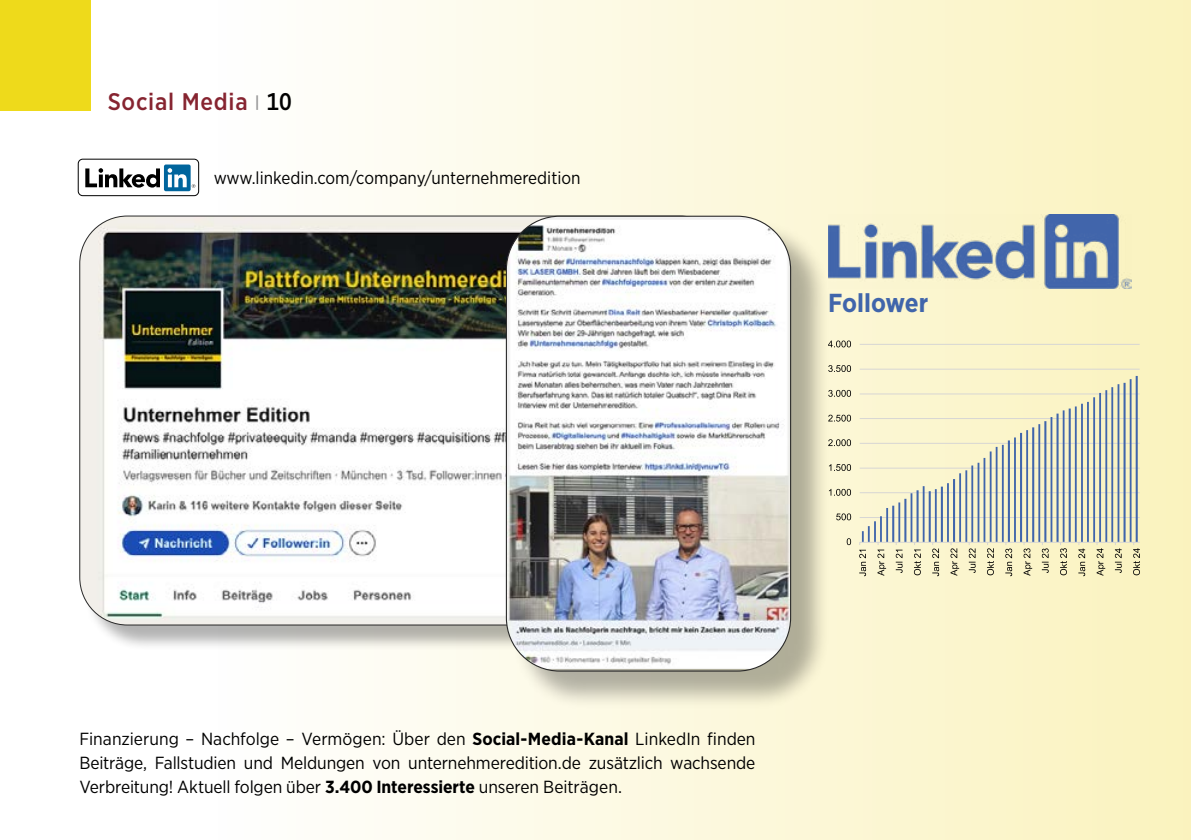
<style>
.page{position:relative;width:1191px;height:840px;background:#fff}
.page>*{position:absolute;margin:0;border:0;box-sizing:border-box;transform-origin:0 0}
.t1{font:700 26px "Gotham Narrow";color:#4065ab}
.t2{font:500 24px "Gotham Narrow";letter-spacing:.03em;color:#862430}
.t3{font:17.6px/24px "Gotham Narrow";letter-spacing:-.005em;color:#000;text-align:justify}
.s1{font-size:16px;color:#939393}
.s2{color:#000}
.s3{font-weight:700}
</style>
<div class="page">
<div style="left:0;top:0;width:91px;height:110px;background:#eeda1b"></div>
<div style="left:217px;top:0;width:974px;height:839px;background:linear-gradient(to right,#fefefe,#f9f1be)"></div>
<img style="left:828px;top:214px;width:303px;height:74px">
<div style="left:83px;top:219px;width:671px;height:432px;background:#000;opacity:.3"></div>
<img style="left:80px;top:217px;width:426px;height:407px">
<div style="left:510px;top:221px;width:319px;height:488px;background:#000;opacity:.3"></div>
<img style="left:506px;top:216px;width:284px;height:452px">
<hr style="left:859px;top:344px;width:280px;height:1px;background:#d7d6d4">
<hr style="left:859px;top:368px;width:280px;height:1px;background:#d7d6d4">
<hr style="left:859px;top:393px;width:280px;height:1px;background:#d7d6d4">
<hr style="left:859px;top:418px;width:280px;height:1px;background:#d7d6d4">
<hr style="left:859px;top:442px;width:280px;height:1px;background:#d7d6d4">
<hr style="left:859px;top:467px;width:280px;height:1px;background:#d7d6d4">
<hr style="left:859px;top:492px;width:280px;height:1px;background:#d7d6d4">
<hr style="left:859px;top:517px;width:280px;height:1px;background:#d7d6d4">
<hr style="left:1135px;top:376px;width:2px;height:166px;background:#4065ab">
<hr style="left:1129px;top:379px;width:2px;height:163px;background:#4065ab">
<hr style="left:1123px;top:382px;width:2px;height:160px;background:#4065ab">
<hr style="left:1117px;top:384px;width:2px;height:158px;background:#4065ab">
<hr style="left:1111px;top:387px;width:2px;height:155px;background:#4065ab">
<hr style="left:1105px;top:390px;width:2px;height:152px;background:#4065ab">
<hr style="left:1099px;top:392px;width:2px;height:150px;background:#4065ab">
<hr style="left:1093px;top:397px;width:2px;height:145px;background:#4065ab">
<hr style="left:1087px;top:401px;width:1px;height:141px;background:#4065ab">
<hr style="left:1081px;top:403px;width:2px;height:139px;background:#4065ab">
<hr style="left:1074px;top:406px;width:2px;height:136px;background:#4065ab">
<hr style="left:1068px;top:408px;width:2px;height:134px;background:#4065ab">
<hr style="left:1062px;top:410px;width:2px;height:132px;background:#4065ab">
<hr style="left:1056px;top:413px;width:2px;height:129px;background:#4065ab">
<hr style="left:1050px;top:417px;width:2px;height:125px;background:#4065ab">
<hr style="left:1044px;top:421px;width:2px;height:121px;background:#4065ab">
<hr style="left:1038px;top:424px;width:2px;height:118px;background:#4065ab">
<hr style="left:1032px;top:427px;width:2px;height:115px;background:#4065ab">
<hr style="left:1026px;top:430px;width:2px;height:112px;background:#4065ab">
<hr style="left:1020px;top:432px;width:2px;height:110px;background:#4065ab">
<hr style="left:1014px;top:437px;width:2px;height:105px;background:#4065ab">
<hr style="left:1007px;top:440px;width:3px;height:102px;background:#4065ab">
<hr style="left:1002px;top:444px;width:1px;height:98px;background:#4065ab">
<hr style="left:995px;top:446px;width:2px;height:96px;background:#4065ab">
<hr style="left:989px;top:451px;width:2px;height:91px;background:#4065ab">
<hr style="left:983px;top:457px;width:2px;height:85px;background:#4065ab">
<hr style="left:977px;top:462px;width:2px;height:80px;background:#4065ab">
<hr style="left:971px;top:465px;width:2px;height:77px;background:#4065ab">
<hr style="left:965px;top:470px;width:2px;height:72px;background:#4065ab">
<hr style="left:959px;top:473px;width:2px;height:69px;background:#4065ab">
<hr style="left:953px;top:479px;width:2px;height:63px;background:#4065ab">
<hr style="left:947px;top:483px;width:2px;height:59px;background:#4065ab">
<hr style="left:941px;top:486px;width:2px;height:56px;background:#4065ab">
<hr style="left:935px;top:489px;width:1px;height:53px;background:#4065ab">
<hr style="left:928px;top:491px;width:2px;height:51px;background:#4065ab">
<hr style="left:922px;top:486px;width:2px;height:56px;background:#4065ab">
<hr style="left:916px;top:490px;width:2px;height:52px;background:#4065ab">
<hr style="left:910px;top:493px;width:2px;height:49px;background:#4065ab">
<hr style="left:904px;top:498px;width:2px;height:44px;background:#4065ab">
<hr style="left:898px;top:502px;width:2px;height:40px;background:#4065ab">
<hr style="left:892px;top:505px;width:2px;height:37px;background:#4065ab">
<hr style="left:886px;top:507px;width:2px;height:35px;background:#4065ab">
<hr style="left:880px;top:516px;width:2px;height:26px;background:#4065ab">
<hr style="left:874px;top:521px;width:2px;height:21px;background:#4065ab">
<hr style="left:859px;top:541px;width:280px;height:1px;background:#d7d6d4">
<svg style="left:846px;top:538px;width:5px;height:7px"></svg>
<svg style="left:836px;top:513px;width:15px;height:7px"></svg>
<svg style="left:829px;top:488px;width:22px;height:7px"></svg>
<svg style="left:829px;top:464px;width:22px;height:6px"></svg>
<svg style="left:828px;top:439px;width:23px;height:7px"></svg>
<svg style="left:828px;top:414px;width:23px;height:7px"></svg>
<svg style="left:828px;top:389px;width:23px;height:7px"></svg>
<svg style="left:828px;top:365px;width:23px;height:7px"></svg>
<svg style="left:828px;top:340px;width:23px;height:7px"></svg>
<svg style="left:859px;top:526px;width:10px;height:50px"></svg>
<svg style="left:877px;top:542px;width:9px;height:33px"></svg>
<svg style="left:895px;top:542px;width:7px;height:30px"></svg>
<svg style="left:914px;top:542px;width:7px;height:33px"></svg>
<svg style="left:932px;top:542px;width:7px;height:34px"></svg>
<svg style="left:950px;top:542px;width:9px;height:33px"></svg>
<svg style="left:968px;top:542px;width:7px;height:30px"></svg>
<svg style="left:987px;top:542px;width:7px;height:33px"></svg>
<svg style="left:1005px;top:542px;width:7px;height:34px"></svg>
<svg style="left:1023px;top:542px;width:9px;height:33px"></svg>
<svg style="left:1041px;top:542px;width:7px;height:30px"></svg>
<svg style="left:1060px;top:542px;width:7px;height:33px"></svg>
<svg style="left:1078px;top:542px;width:7px;height:34px"></svg>
<svg style="left:1096px;top:542px;width:9px;height:33px"></svg>
<svg style="left:1114px;top:542px;width:7px;height:30px"></svg>
<svg style="left:1133px;top:542px;width:7px;height:33px"></svg>
<svg style="left:85px;top:168px;width:75px;height:19px"></svg>
<div style="left:164px;top:164px;width:27px;height:27px;background:#00659d;border-radius:2px"></div>
<svg style="left:168px;top:168px;width:27px;height:20px"></svg>
<div style="left:78px;top:159px;width:121px;height:37px;border:1px solid #000;border-radius:5px"></div>
<h2 class="t2" style="left:108px;top:86px;width:186px">Social Media <span class="s1">|</span> <span class="s2">10</span></h2>
<p class="t3" style="left:214px;top:165px;width:368px">www.linkedin.com/company/unternehmeredition</p>
<h1 class="t1" style="left:828px;top:286px;width:102px">Follower</h1>
<p class="t3" style="left:79px;top:725px;width:677px">Finanzierung – Nachfolge – Vermögen: Über den <span class="s3">Social-Media-Kanal</span> LinkedIn finden Beiträge, Fallstudien und Meldungen von unternehmeredition.de zusätzlich wachsende Verbreitung! Aktuell folgen über <span class="s3">3.400 Interessierte</span> unseren Beiträgen.</p>
</div>
